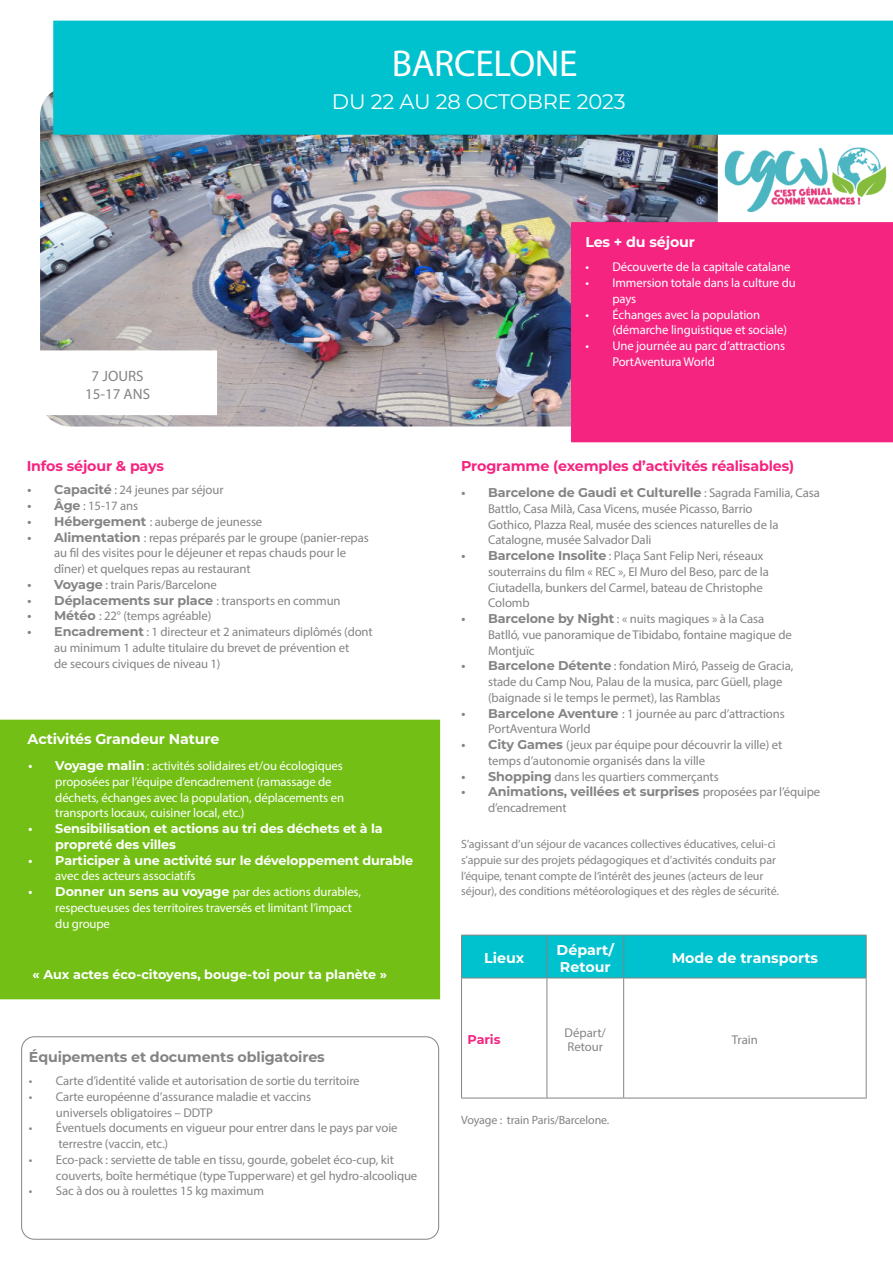
<style>
.page{position:relative;width:893px;height:1263px;background:#fff}
.page>*{position:absolute;margin:0;border:0;box-sizing:border-box;transform-origin:0 0}
.Headline{font:37.5px "Myriad Pro";letter-spacing:-.01em;color:#fff}
.Headline-2{font:21px "Montserrat";letter-spacing:-.01em;color:#fff}
.t1{font:15px/18px "Myriad Pro";color:#848484;text-align:center}
.Headline-3{font:700 14.25px/17.1px "Montserrat";letter-spacing:-.01em;color:#fff}
.Headline-4{font:700 14.25px "Montserrat";letter-spacing:-.01em;color:#f52480}
.Headline-5{font:700 14.25px "Montserrat";letter-spacing:-.01em;color:#848484}
.t2{font:12.75px/15.8px "Myriad Pro";letter-spacing:-.01em;color:#848484}
.t3{font:12.75px/15.8px "Myriad Pro";letter-spacing:-.01em;color:#fff}
.t4{font:700 12.75px/15.8px "Montserrat";letter-spacing:-.01em;color:#fff}
.t5{font:700 12.75px "Montserrat";letter-spacing:-.01em;color:#848484}
.t6{font:700 12.75px "Montserrat";color:#f52480}
.Headline-6{font:12px/15.8px "Myriad Pro";letter-spacing:-.01em;color:#848484}
.s1{font-family:"Montserrat";font-weight:700}
.s2{font-family:"Myriad Pro";font-weight:400}
</style>
<div class="page">
<img style="left:40px;top:91px;width:678px;height:335px">
<img style="left:724px;top:147px;width:163px;height:65px">
<div style="left:571px;top:222px;width:322px;height:220px;background:#f52480"></div>
<div style="left:53px;top:21px;width:840px;height:114px;background:#00c1ce"></div>
<div style="left:2px;top:351px;width:214px;height:63px;background:#fff"></div>
<div style="left:2px;top:350px;width:215px;height:65px;border:2px solid #fff"></div>
<div style="left:1px;top:720px;width:438px;height:278px;background:#73bf16"></div>
<div style="left:0;top:720px;width:440px;height:279px;border:2px solid #73bf16"></div>
<div style="left:21px;top:1036px;width:418px;height:203px;border:1px solid #848484;border-radius:13px"></div>
<div style="left:462px;top:936px;width:404px;height:42px;background:#00c1ce"></div>
<hr style="left:461px;top:935px;width:86px;height:1px;background:#848484">
<hr style="left:461px;top:935px;width:1px;height:43px;background:#848484">
<hr style="left:547px;top:935px;width:77px;height:1px;background:#848484">
<hr style="left:547px;top:935px;width:1px;height:43px;background:#848484">
<hr style="left:624px;top:935px;width:242px;height:1px;background:#848484">
<hr style="left:623px;top:935px;width:1px;height:43px;background:#848484">
<hr style="left:866px;top:935px;width:1px;height:43px;background:#848484">
<hr style="left:461px;top:978px;width:86px;height:1px;background:#848484">
<hr style="left:461px;top:978px;width:1px;height:120px;background:#848484">
<hr style="left:547px;top:978px;width:77px;height:1px;background:#848484">
<hr style="left:547px;top:978px;width:1px;height:120px;background:#848484">
<hr style="left:624px;top:978px;width:242px;height:1px;background:#848484">
<hr style="left:623px;top:978px;width:1px;height:120px;background:#848484">
<hr style="left:866px;top:978px;width:1px;height:120px;background:#848484">
<hr style="left:461px;top:1098px;width:86px;height:1px;background:#848484">
<hr style="left:547px;top:1098px;width:77px;height:1px;background:#848484">
<hr style="left:624px;top:1098px;width:242px;height:1px;background:#848484">
<p class="Headline" style="left:392px;top:40px;width:187px">BARCELONE</p>
<p class="Headline-2" style="left:332px;top:87px;width:295px">DU 22 AU 28 OCTOBRE 2023</p>
<p class="Headline-3" style="left:585px;top:232px;width:111px">Les + du séjour</p>
<p class="t1" style="left:85px;top:367px;width:67px">7 JOURS<br>15-17 ANS</p>
<p class="Headline-4" style="left:27px;top:455px;width:139px">Infos séjour &amp; pays</p>
<p class="t2" style="left:27px;top:482px;width:198px"><span class="s1">• Capacité</span> : 24 jeunes par séjour</p>
<p class="t2" style="left:27px;top:498px;width:112px"><span class="s1">• Âge</span> : 15-17 ans</p>
<p class="t2" style="left:27px;top:514px;width:237px"><span class="s1">• Hébergement</span> : auberge de jeunesse</p>
<p class="t2" style="left:54px;top:529px;width:316px;text-indent:-27px"><span class="s1">• Alimentation</span> : repas préparés par le groupe (panier-repas au fil des visites pour le déjeuner et repas chauds pour le dîner) et quelques repas au restaurant</p>
<p class="t2" style="left:27px;top:577px;width:191px"><span class="s1">• Voyage</span> : train Paris/Barcelone</p>
<p class="t5" style="left:27px;top:591px;width:315px">• Déplacements sur place <span class="s2">: transports en commun</span></p>
<p class="t2" style="left:27px;top:608px;width:186px"><span class="s1">• Météo</span> : 22° (temps agréable)</p>
<p class="t2" style="left:54px;top:624px;width:320px;text-indent:-27px"><span class="s1">• Encadrement</span> : 1 directeur et 2 animateurs diplômés (dont au minimum 1 adulte titulaire du brevet de prévention et<br>de secours civiques de niveau 1)</p>
<p class="Headline-3" style="left:28px;top:730px;width:193px">Activités Grandeur Nature</p>
<p class="t3" style="left:55px;top:758px;width:290px;text-indent:-27px"><span class="s1">• Voyage malin</span> : activités solidaires et/ou écologiques proposées par l’équipe d’encadrement (ramassage de déchets, échanges avec la population, déplacements en transports locaux, cuisiner local, etc.)</p>
<p class="t4" style="left:55px;top:820px;width:329px;text-indent:-27px">• Sensibilisation et actions au tri des déchets et à la propreté des villes</p>
<p class="t4" style="left:55px;top:852px;width:359px;text-indent:-27px">• Participer à une activité sur le développement durable <span class="s2">avec des acteurs associatifs</span></p>
<p class="t3" style="left:55px;top:884px;width:307px;text-indent:-27px"><span class="s1">• Donner un sens au voyage</span> par des actions durables, respectueuses des territoires traversés et limitant l’impact du groupe</p>
<p class="t4" style="left:33px;top:966px;width:356px">« Aux actes éco-citoyens, bouge-toi pour ta planète »</p>
<p class="Headline-5" style="left:29px;top:1046px;width:297px">Équipements et documents obligatoires</p>
<p class="t2" style="left:29px;top:1073px;width:332px">• Carte d’identité valide et autorisation de sortie du territoire</p>
<p class="t2" style="left:56px;top:1088px;width:257px;text-indent:-27px">• Carte européenne d’assurance maladie et vaccins universels obligatoires – DDTP</p>
<p class="t2" style="left:59px;top:1120px;width:341px;text-indent:-30px">• Éventuels documents en vigueur pour entrer dans le pays par voie terrestre (vaccin, etc.)</p>
<p class="t2" style="left:56px;top:1151px;width:363px;text-indent:-27px">• Eco-pack : serviette de table en tissu, gourde, gobelet éco-cup, kit couverts, boîte hermétique (type Tupperware) et gel hydro-alcoolique</p>
<p class="t2" style="left:29px;top:1183px;width:237px">• Sac à dos ou à roulettes 15 kg maximum</p>
<p class="t3" style="left:585px;top:259px;width:206px">• Découverte de la capitale catalane</p>
<p class="t3" style="left:612px;top:275px;width:185px;text-indent:-27px">• Immersion totale dans la culture du pays</p>
<p class="t3" style="left:612px;top:306px;width:176px;text-indent:-27px">• Échanges avec la population (démarche linguistique et sociale)</p>
<p class="t3" style="left:612px;top:338px;width:174px;text-indent:-27px">• Une journée au parc d’attractions<br>PortAventura World</p>
<p class="Headline-4" style="left:461px;top:456px;width:335px">Programme (exemples d’activités réalisables)</p>
<p class="t2" style="left:488px;top:485px;width:333px;text-indent:-27px"><span class="s1">• Barcelone de Gaudi et Culturelle</span> : Sagrada Familia, Casa Battlo, Casa Milà, Casa Vicens, musée Picasso, Barrio<br>Gothico, Plazza Real, musée des sciences naturelles de la Catalogne, musée Salvador Dali</p>
<p class="t2" style="left:488px;top:548px;width:282px;text-indent:-27px"><span class="s1">• Barcelone Insolite</span> : Plaça Sant Felip Neri, réseaux souterrains du film « REC », El Muro del Beso, parc de la Ciutadella, bunkers del Carmel, bateau de Christophe Colomb</p>
<p class="t2" style="left:488px;top:611px;width:305px;text-indent:-27px"><span class="s1">• Barcelone by Night</span> : « nuits magiques » à la Casa<br>Batlló, vue panoramique de Tibidabo, fontaine magique de<br>Montjuïc</p>
<p class="t2" style="left:488px;top:658px;width:307px;text-indent:-27px"><span class="s1">• Barcelone Détente</span> : fondation Miró, Passeig de Gracia, stade du Camp Nou, Palau de la musica, parc Güell, plage (baignade si le temps le permet), las Ramblas</p>
<p class="t2" style="left:488px;top:705px;width:298px;text-indent:-27px"><span class="s1">• Barcelone Aventure</span> : 1 journée au parc d’attractions<br>PortAventura World</p>
<p class="t2" style="left:488px;top:737px;width:296px;text-indent:-27px"><span class="s1">• City Games</span> (jeux par équipe pour découvrir la ville) et temps d’autonomie organisés dans la ville</p>
<p class="t2" style="left:461px;top:768px;width:259px"><span class="s1">• Shopping</span> dans les quartiers commerçants</p>
<p class="t2" style="left:488px;top:784px;width:334px;text-indent:-27px"><span class="s1">• Animations, veillées et surprises</span> proposées par l’équipe d’encadrement</p>
<p class="Headline-6" style="left:461px;top:836px;width:316px">S’agissant d’un séjour de vacances collectives éducatives, celui-ci s’appuie sur des projets pédagogiques et d’activités conduits par</p>
<p class="Headline-6" style="left:461px;top:867px;width:319px">l’équipe, tenant compte de l’intérêt des jeunes (acteurs de leur séjour), des conditions météorologiques et des règles de sécurité.</p>
<p class="Headline-3" style="left:484px;top:949px;width:42px">Lieux</p>
<p class="Headline-3" style="left:557px;top:940px;width:59px">Départ/<br>Retour</p>
<p class="Headline-3" style="left:672px;top:949px;width:148px">Mode de transports</p>
<p class="t6" style="left:467px;top:1030px;width:35px">Paris</p>
<p class="t2" style="left:565px;top:1026px;width:43px;line-height:13.5px">Départ/<br>Retour</p>
<p class="t2" style="left:732px;top:1032px;width:28px">Train</p>
<p class="Headline-6" style="left:461px;top:1112px;width:150px">Voyage : train Paris/Barcelone.</p>
</div>
